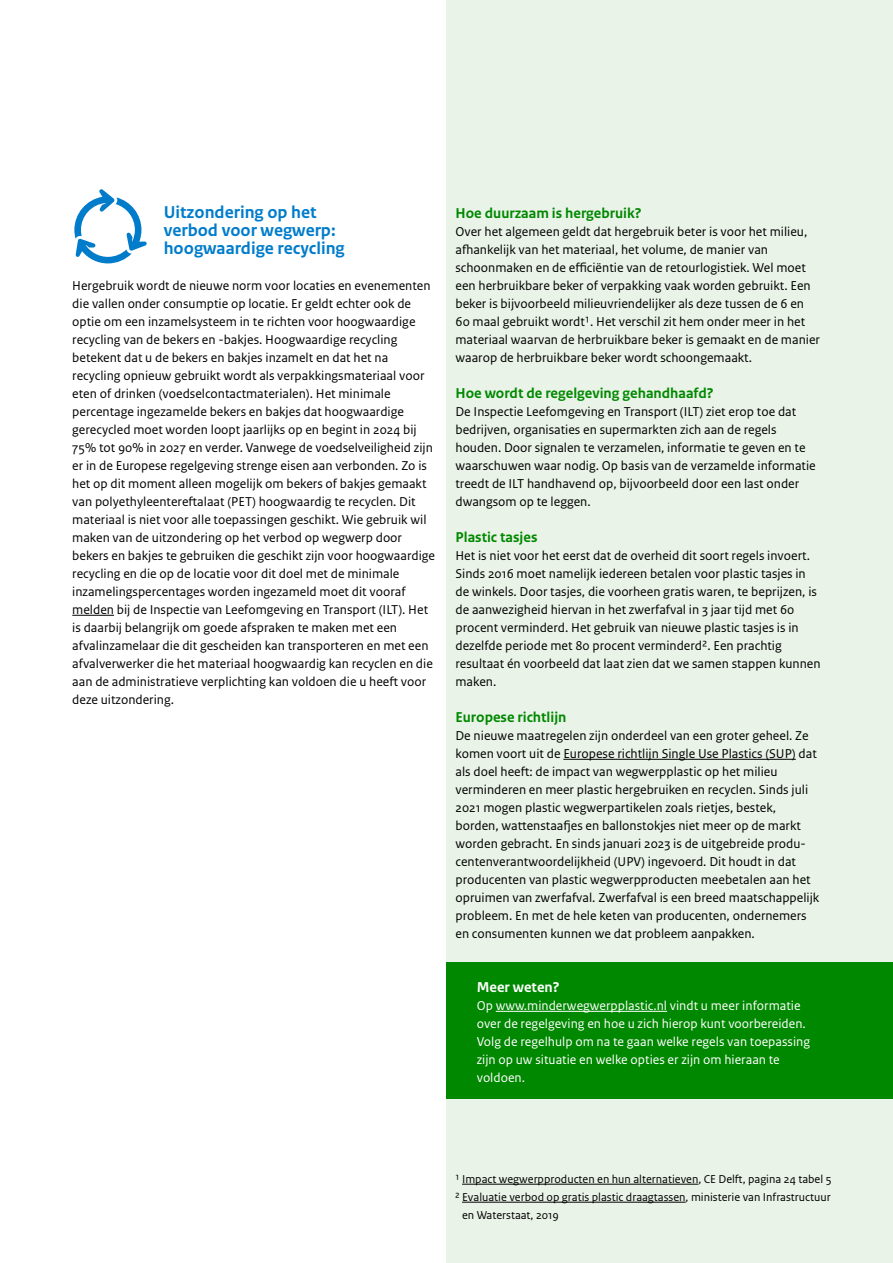
<style>
.page{position:relative;width:893px;height:1263px;background:#fff}
.page>*{position:absolute;margin:0;border:0;box-sizing:border-box;transform-origin:0 0}
.t1{font:700 18px/18px "Rijksoverheid Sans Text";color:#007ccb}
.t2{font:700 15px "Rijksoverheid Sans Text";color:#080}
.t3{font:700 15px "Rijksoverheid Sans Text";color:#fff}
.t4{font:13.5px/18px "Rijksoverheid Sans Text";color:#000}
.t5{font:13.5px/18px "Rijksoverheid Sans Text";color:#fff}
.t6{font:12px "Rijksoverheid Sans Text";color:#000}
</style>
<div class="page">
<div style="left:446px;top:0;width:447px;height:1263px;background:#e9f3e7"></div>
<div style="left:446px;top:963px;width:447px;height:136px;background:#080"></div>
<hr style="left:72px;top:615px;width:42px;height:1px;background:#000">
<hr style="left:563px;top:759px;width:233px;height:1px;background:#000">
<hr style="left:462px;top:1184px;width:236px;height:1px;background:#000">
<hr style="left:462px;top:1202px;width:224px;height:1px;background:#000">
<svg style="left:74px;top:189px;width:73px;height:74px"></svg>
<hr style="left:496px;top:1011px;width:171px;height:1px;background:#fff">
<h2 class="t1" style="left:164px;top:203px;width:182px">Uitzondering op het verbod voor wegwerp: hoogwaardige recycling</h2>
<p class="t4" style="left:72px;top:277px;width:364px">Hergebruik wordt de nieuwe norm voor locaties en evenementen die vallen onder consumptie op locatie. Er geldt echter ook de optie om een inzamelsysteem in te richten voor hoogwaardige recycling van de bekers en -bakjes. Hoogwaardige recycling betekent dat u de bekers en bakjes inzamelt en dat het na recycling opnieuw gebruikt wordt als verpakkingsmateriaal voor eten of drinken (voedselcontactmaterialen). Het minimale percentage ingezamelde bekers en bakjes dat hoogwaardige gerecycled moet worden loopt jaarlijks op en begint in 2024 bij 75% tot 90% in 2027 en verder. Vanwege de voedselveiligheid zijn er in de Europese regelgeving strenge eisen aan verbonden. Zo is het op dit moment alleen mogelijk om bekers of bakjes gemaakt van polyethyleentereftalaat (PET) hoogwaardig te recyclen. Dit materiaal is niet voor alle toepassingen geschikt. Wie gebruik wil maken van de uitzondering op het verbod op wegwerp door bekers en bakjes te gebruiken die geschikt zijn voor hoogwaardige recycling en die op de locatie voor dit doel met de minimale inzamelingspercentages worden ingezameld moet dit vooraf melden bij de Inspectie van Leefomgeving en Transport (ILT). Het is daarbij belangrijk om goede afspraken te maken met een afvalinzamelaar die dit gescheiden kan transporteren en met een afvalverwerker die het materiaal hoogwaardig kan recyclen en die aan de administratieve verplichting kan voldoen die u heeft voor deze uitzondering.</p>
<h3 class="t2" style="left:455px;top:204px;width:188px">Hoe duurzaam is hergebruik?</h3>
<p class="t4" style="left:455px;top:223px;width:366px">Over het algemeen geldt dat hergebruik beter is voor het milieu, afhankelijk van het materiaal, het volume, de manier van schoonmaken en de efficiëntie van de retourlogistiek. Wel moet een herbruikbare beker of verpakking vaak worden gebruikt. Een beker is bijvoorbeeld milieuvriendelijker als deze tussen de 6 en 60 maal gebruikt wordt¹. Het verschil zit hem onder meer in het materiaal waarvan de herbruikbare beker is gemaakt en de manier waarop de herbruikbare beker wordt schoongemaakt.</p>
<h3 class="t2" style="left:455px;top:384px;width:260px">Hoe wordt de regelgeving gehandhaafd?</h3>
<p class="t4" style="left:455px;top:403px;width:362px">De Inspectie Leefomgeving en Transport (ILT) ziet erop toe dat bedrijven, organisaties en supermarkten zich aan de regels houden. Door signalen te verzamelen, informatie te geven en te waarschuwen waar nodig. Op basis van de verzamelde informatie treedt de ILT handhavend op, bijvoorbeeld door een last onder dwangsom op te leggen.</p>
<h3 class="t2" style="left:455px;top:528px;width:83px">Plastic tasjes</h3>
<p class="t4" style="left:455px;top:547px;width:367px">Het is niet voor het eerst dat de overheid dit soort regels invoert.<br>Sinds 2016 moet namelijk iedereen betalen voor plastic tasjes in de winkels. Door tasjes, die voorheen gratis waren, te beprijzen, is de aanwezigheid hiervan in het zwerfafval in 3 jaar tijd met 60 procent verminderd. Het gebruik van nieuwe plastic tasjes is in dezelfde periode met 80 procent verminderd². Een prachtig resultaat én voorbeeld dat laat zien dat we samen stappen kunnen maken.</p>
<h3 class="t2" style="left:455px;top:708px;width:112px">Europese richtlijn</h3>
<p class="t4" style="left:455px;top:727px;width:365px">De nieuwe maatregelen zijn onderdeel van een groter geheel. Ze komen voort uit de Europese richtlijn Single Use Plastics (SUP) dat als doel heeft: de impact van wegwerpplastic op het milieu verminderen en meer plastic hergebruiken en recyclen. Sinds juli 2021 mogen plastic wegwerpartikelen zoals rietjes, bestek, borden, wattenstaafjes en ballonstokjes niet meer op de markt worden gebracht. En sinds januari 2023 is de uitgebreide produ&shy;centenverantwoordelijkheid (UPV) ingevoerd. Dit houdt in dat producenten van plastic wegwerpproducten meebetalen aan het opruimen van zwerfafval. Zwerfafval is een breed maatschappelijk probleem. En met de hele keten van producenten, ondernemers en consumenten kunnen we dat probleem aanpakken.</p>
<p class="t3" style="left:477px;top:978px;width:84px">Meer weten?</p>
<p class="t5" style="left:477px;top:997px;width:335px">Op www.minderwegwerpplastic.nl vindt u meer informatie over de regelgeving en hoe u zich hierop kunt voorbereiden.<br>Volg de regelhulp om na te gaan welke regels van toepassing zijn op uw situatie en welke opties er zijn om hieraan te voldoen.</p>
<p class="t6" style="left:455px;top:1172px;width:378px">¹ Impact wegwerpproducten en hun alternatieven, CE Delft, pagina 24 tabel 5</p>
<p class="t6" style="left:455px;top:1190px;width:377px">² Evaluatie verbod op gratis plastic draagtassen, ministerie van Infrastructuur</p>
<p class="t6" style="left:462px;top:1208px;width:98px">en Waterstaat, 2019</p>
</div>
